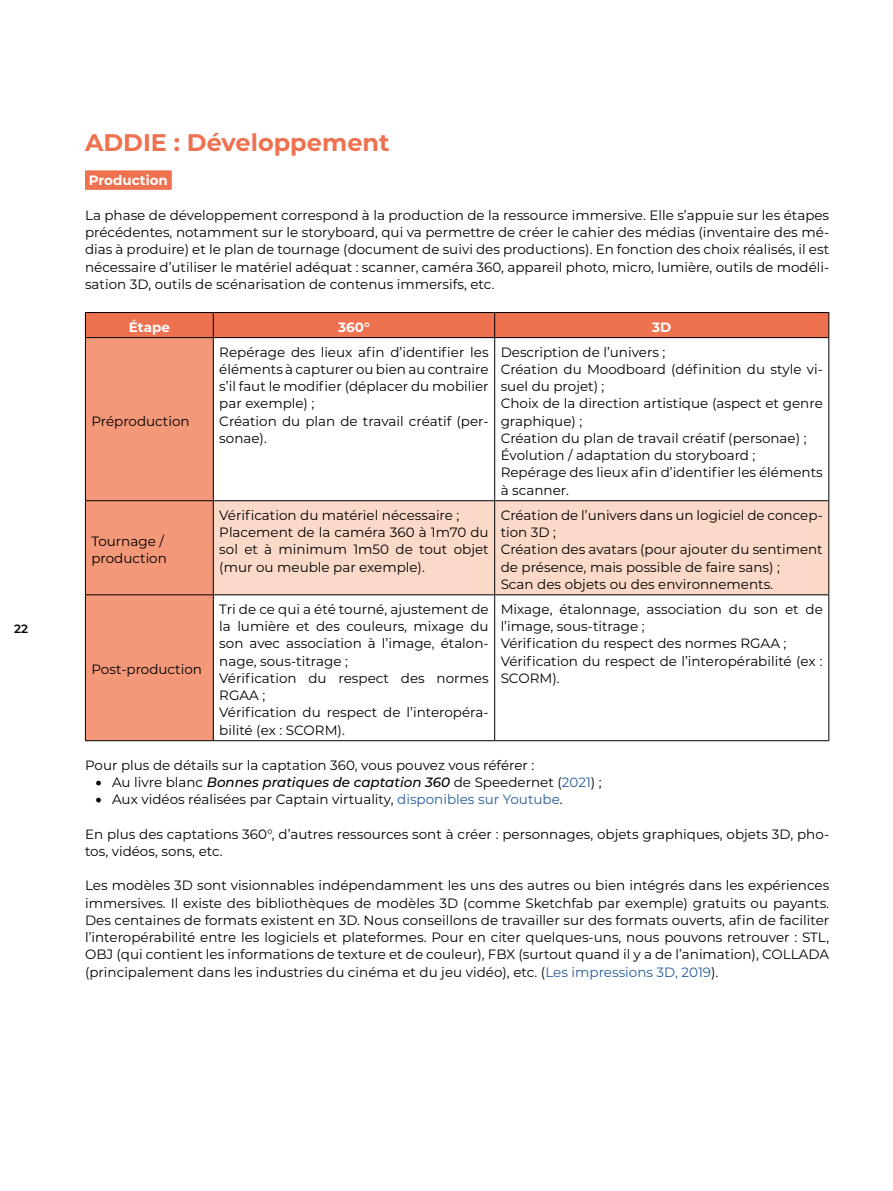
<style>
.page{position:relative;width:893px;height:1191px;background:#fff}
.page>*{position:absolute;margin:0;border:0;box-sizing:border-box;transform-origin:0 0}
.t1{font:700 24px "Montserrat";color:#ee7150}
.t2{font:13.5px/17.2px "Montserrat";color:#000}
.t3{font:italic 100 13.5px "Montserrat";color:#000}
.t4{font:700 13.5px "Montserrat";color:#fff}
.t5{font:600 12px "Montserrat";color:#000}
.s1{font-family:"Minion Pro";font-weight:400;font-style:normal;font-size:18px}
.s2{font-weight:400;font-style:normal}
.s3{font-weight:400;font-style:normal;color:#275b9b}
.s4{font-family:"Minion Pro";font-size:18px}
.s5{color:#275b9b}
</style>
<div class="page">
<div style="left:85px;top:170px;width:87px;height:20px;background:#ee7150"></div>
<div style="left:86px;top:338px;width:127px;height:402px;background:#f39879"></div>
<div style="left:214px;top:501px;width:614px;height:93px;background:#fbd9c9"></div>
<div style="left:85px;top:312px;width:744px;height:25px;background:#ee7150"></div>
<hr style="left:85px;top:337px;width:128px;height:1px;background:#000">
<hr style="left:85px;top:338px;width:1px;height:162px;background:#000">
<hr style="left:213px;top:337px;width:282px;height:1px;background:#000">
<hr style="left:213px;top:338px;width:1px;height:162px;background:#000">
<hr style="left:495px;top:337px;width:334px;height:1px;background:#000">
<hr style="left:494px;top:338px;width:1px;height:162px;background:#000">
<hr style="left:828px;top:338px;width:1px;height:162px;background:#000">
<hr style="left:85px;top:500px;width:128px;height:1px;background:#000">
<hr style="left:85px;top:501px;width:1px;height:93px;background:#000">
<hr style="left:213px;top:500px;width:282px;height:1px;background:#000">
<hr style="left:213px;top:501px;width:1px;height:93px;background:#000">
<hr style="left:495px;top:500px;width:334px;height:1px;background:#000">
<hr style="left:494px;top:501px;width:1px;height:93px;background:#000">
<hr style="left:828px;top:501px;width:1px;height:93px;background:#000">
<hr style="left:85px;top:594px;width:128px;height:1px;background:#000">
<hr style="left:85px;top:595px;width:1px;height:145px;background:#000">
<hr style="left:213px;top:594px;width:282px;height:1px;background:#000">
<hr style="left:213px;top:595px;width:1px;height:145px;background:#000">
<hr style="left:495px;top:594px;width:334px;height:1px;background:#000">
<hr style="left:494px;top:595px;width:1px;height:145px;background:#000">
<hr style="left:828px;top:595px;width:1px;height:145px;background:#000">
<hr style="left:85px;top:740px;width:128px;height:1px;background:#000">
<hr style="left:213px;top:740px;width:282px;height:1px;background:#000">
<hr style="left:495px;top:740px;width:334px;height:1px;background:#000">
<p class="t5" style="left:14px;top:620px;width:15px">22</p>
<h1 class="t1" style="left:85px;top:125px;width:306px">ADDIE : Développement</h1>
<p class="t4" style="left:89px;top:171px;width:81px">Production</p>
<p class="t2" style="left:85px;top:206px;width:746px;text-align:justify">La phase de développement correspond à la production de la ressource immersive. Elle s’appuie sur les étapes précédentes, notamment sur le storyboard, qui va permettre de créer le cahier des médias (inventaire des mé&shy;dias à produire) et le plan de tournage (document de suivi des productions). En fonction des choix réalisés, il est nécessaire d’utiliser le matériel adéquat : scanner, caméra 360, appareil photo, micro, lumière, outils de modéli&shy;sation 3D, outils de scénarisation de contenus immersifs, etc.</p>
<p class="t4" style="left:129px;top:317px;width:42px">Étape</p>
<p class="t4" style="left:338px;top:317px;width:33px">360°</p>
<p class="t4" style="left:652px;top:317px;width:21px">3D</p>
<p class="t2" style="left:91px;top:412px;width:100px">Préproduction</p>
<p class="t2" style="left:91px;top:532px;width:77px">Tournage / production</p>
<p class="t2" style="left:219px;top:343px;width:271px">Repérage des lieux afin d’identifier les éléments à capturer ou bien au contraire s’il faut le modifier (déplacer du mobilier par exemple) ;<br>Création du plan de travail créatif (per&shy;sonae).</p>
<p class="t2" style="left:501px;top:343px;width:324px">Description de l’univers ;<br>Création du Moodboard (définition du style vi&shy;suel du projet) ;<br>Choix de la direction artistique (aspect et genre graphique) ;<br>Création du plan de travail créatif (personae) ; Évolution / adaptation du storyboard ; Repérage des lieux afin d’identifier les éléments à scanner.</p>
<p class="t2" style="left:219px;top:506px;width:271px">Vérification du matériel nécessaire ; Placement de la caméra 360 à 1m70 du sol et à minimum 1m50 de tout objet (mur ou meuble par exemple).</p>
<p class="t2" style="left:501px;top:506px;width:324px">Création de l’univers dans un logiciel de concep&shy;tion 3D ;<br>Création des avatars (pour ajouter du sentiment de présence, mais possible de faire sans) ;<br>Scan des objets ou des environnements.</p>
<p class="t2" style="left:219px;top:600px;width:271px">Tri de ce qui a été tourné, ajustement de la lumière et des couleurs, mixage du son avec association à l’image, étalon&shy;nage, sous-titrage ;<br>Vérification du respect des normes<br>RGAA ;<br>Vérification du respect de l’interopéra&shy;bilité (ex : SCORM).</p>
<p class="t2" style="left:501px;top:600px;width:324px">Mixage, étalonnage, association du son et de l’image, sous-titrage ;<br>Vérification du respect des normes RGAA ; Vérification du respect de l’interopérabilité (ex :<br>SCORM).</p>
<p class="t2" style="left:85px;top:755px;width:451px">Pour plus de détails sur la captation 360, vous pouvez vous référer :</p>
<p class="t3" style="left:95px;top:773px;width:508px"><span class="s1">•</span> <span class="s2">Au livre blanc</span> Bonnes pratiques de captation 360 <span class="s2">de Speedernet (</span><span class="s3">2021</span><span class="s2">) ;</span></p>
<p class="t2" style="left:95px;top:790px;width:469px"><span class="s4">•</span> Aux vidéos réalisées par Captain virtuality, <span class="s5">disponibles sur Youtube</span>.</p>
<p class="t2" style="left:85px;top:824px;width:746px">En plus des captations 360°, d’autres ressources sont à créer : personnages, objets graphiques, objets 3D, pho&shy;tos, vidéos, sons, etc.</p>
<p class="t2" style="left:85px;top:876px;width:746px;text-align:justify">Les modèles 3D sont visionnables indépendamment les uns des autres ou bien intégrés dans les expériences immersives. Il existe des bibliothèques de modèles 3D (comme Sketchfab par exemple) gratuits ou payants.<br>Des centaines de formats existent en 3D. Nous conseillons de travailler sur des formats ouverts, afin de faciliter l’interopérabilité entre les logiciels et plateformes. Pour en citer quelques-uns, nous pouvons retrouver : STL, OBJ (qui contient les informations de texture et de couleur), FBX (surtout quand il y a de l’animation), COLLADA (principalement dans les industries du cinéma et du jeu vidéo), etc. (<span class="s5">Les impressions 3D, 2019</span>).</p>
<p class="t2" style="left:91px;top:660px;width:112px">Post-production</p>
</div>
